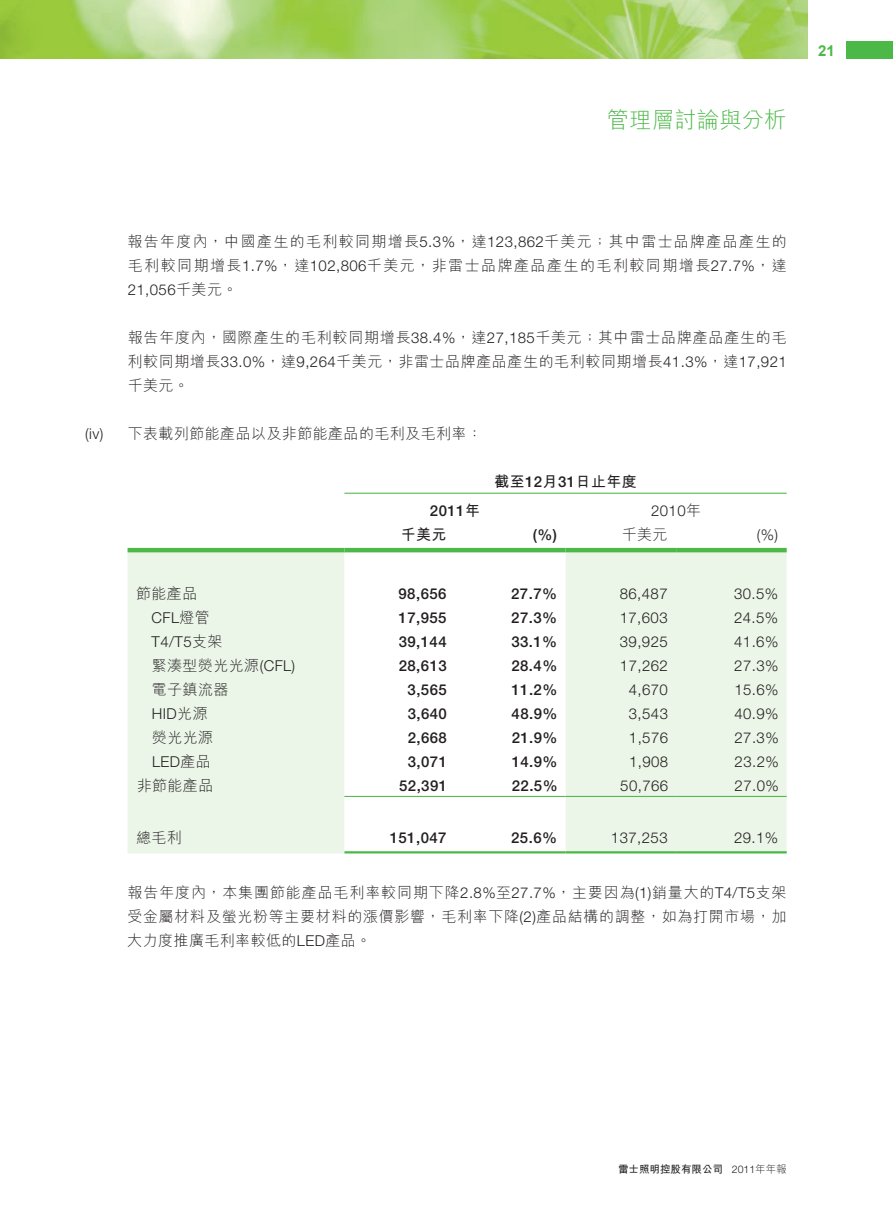
<style>
.page{position:relative;width:893px;height:1212px;background:#fff}
.page>*{position:absolute;margin:0;border:0;box-sizing:border-box;transform-origin:0 0}
.t1{font:300 22.5px "M Hei HK";color:#4cb848}
.t2{font:300 15px/24px "M Hei HK";letter-spacing:.045em;color:#231f20;text-align:justify}
.t3{font:300 15px "Helvetica Neue LT Std";letter-spacing:.03em;color:#231f20}
.t4{font:500 15px "Helvetica Neue LT Std";letter-spacing:.03em;color:#231f20}
.t5{font:300 15px/24px "M Hei HK";letter-spacing:.09em;color:#231f20}
.t6{font:700 15px "M Hei HK";letter-spacing:.03em;color:#231f20}
.t7{font:700 15px "Arial";color:#4cb848}
.t8{font:700 10.5px "M Hei HK";color:#231f20}
.s1{font-family:"Helvetica Neue LT Std"}
.s2{font-family:"M Hei HK"}
.s3{font-family:"Helvetica Neue LT Std";font-weight:500}
.s4{font-family:"M Hei HK";font-weight:700}
.s5{font-family:"Helvetica Neue LT Std";font-weight:300}
.s6{font-weight:300}
</style>
<div class="page">
<div style="left:846px;top:42px;width:47px;height:17px;background:#4cb848"></div>
<img style="left:0;top:0;width:808px;height:59px">
<div style="left:128px;top:552px;width:659px;height:301px;background:#ebf5e8"></div>
<svg style="left:344px;top:552px;width:222px;height:299px"></svg>
<hr style="left:344px;top:493px;width:443px;height:1px;background:#4cb848">
<hr style="left:128px;top:548px;width:216px;height:4px;background:#4cb848">
<hr style="left:344px;top:548px;width:111px;height:4px;background:#4cb848">
<hr style="left:455px;top:548px;width:111px;height:4px;background:#4cb848">
<hr style="left:566px;top:548px;width:110px;height:4px;background:#4cb848">
<hr style="left:676px;top:548px;width:111px;height:4px;background:#4cb848">
<hr style="left:344px;top:796px;width:111px;height:1px;background:#4cb848">
<hr style="left:455px;top:796px;width:111px;height:1px;background:#4cb848">
<hr style="left:566px;top:796px;width:110px;height:1px;background:#4cb848">
<hr style="left:676px;top:796px;width:111px;height:1px;background:#4cb848">
<hr style="left:344px;top:851px;width:111px;height:2px;background:#4cb848">
<hr style="left:455px;top:851px;width:111px;height:2px;background:#4cb848">
<hr style="left:566px;top:851px;width:110px;height:2px;background:#4cb848">
<hr style="left:676px;top:851px;width:111px;height:2px;background:#4cb848">
<h1 class="t1" style="left:607px;top:104px;width:182px">管理層討論與分析</h1>
<p class="t7" style="left:818px;top:41px;width:18px">21</p>
<p class="t5" style="left:128px;top:229px;width:661px">報告年度內，中國產生的毛利較同期增長<span class="s1">5.3%</span>，達<span class="s1">123,862</span>千美元；其中雷士品牌產品產生的毛利較同期增長<span class="s1">1.7%</span>，達<span class="s1">102,806</span>千美元，非雷士品牌產品產生的毛利較同期增長<span class="s1">27.7%</span>，達</p>
<p class="t3" style="left:128px;top:281px;width:111px">21,056<span class="s2">千美元。</span></p>
<p class="t2" style="left:128px;top:325px;width:661px">報告年度內，國際產生的毛利較同期增長<span class="s1">38.4%</span>，達<span class="s1">27,185</span>千美元；其中雷士品牌產品產生的毛利較同期增長<span class="s1">33.0%</span>，達<span class="s1">9,264</span>千美元，非雷士品牌產品產生的毛利較同期增長<span class="s1">41.3%</span>，達<span class="s1">17,921</span>千美元。</p>
<p class="t2" style="left:85px;top:421px;width:398px"><span class="s1">(iv)</span> 下表載列節能產品以及非節能產品的毛利及毛利率：</p>
<p class="t6" style="left:494px;top:471px;width:144px">截至<span class="s3">12</span>月<span class="s3">31</span>日止年度</p>
<p class="t4" style="left:430px;top:501px;width:52px">2011<span class="s4">年</span></p>
<p class="t3" style="left:651px;top:501px;width:52px">2010<span class="s2">年</span></p>
<p class="t6" style="left:401px;top:523px;width:47px">千美元</p>
<p class="t4" style="left:533px;top:525px;width:26px">(%)</p>
<p class="t2" style="left:622px;top:522px;width:47px">千美元</p>
<p class="t3" style="left:757px;top:525px;width:23px">(%)</p>
<p class="t2" style="left:136px;top:580px;width:63px">節能產品</p>
<p class="t4" style="left:399px;top:584px;width:49px">98,656</p>
<p class="t4" style="left:511px;top:584px;width:47px">27.7%</p>
<p class="t3" style="left:620px;top:584px;width:49px">86,487</p>
<p class="t3" style="left:734px;top:584px;width:46px">30.5%</p>
<p class="t3" style="left:152px;top:608px;width:60px">CFL<span class="s2">燈管</span></p>
<p class="t4" style="left:399px;top:608px;width:49px">17,955</p>
<p class="t4" style="left:511px;top:608px;width:47px">27.3%</p>
<p class="t3" style="left:620px;top:608px;width:49px">17,603</p>
<p class="t3" style="left:734px;top:608px;width:46px">24.5%</p>
<p class="t3" style="left:152px;top:632px;width:72px">T4/T5<span class="s2">支架</span></p>
<p class="t4" style="left:399px;top:632px;width:49px">39,144</p>
<p class="t4" style="left:511px;top:632px;width:47px">33.1%</p>
<p class="t3" style="left:620px;top:632px;width:49px">39,925</p>
<p class="t3" style="left:734px;top:632px;width:46px">41.6%</p>
<p class="t2" style="left:152px;top:652px;width:145px">緊湊型熒光光源<span class="s1">(CFL)</span></p>
<p class="t4" style="left:399px;top:656px;width:49px">28,613</p>
<p class="t4" style="left:511px;top:656px;width:47px">28.4%</p>
<p class="t3" style="left:620px;top:656px;width:49px">17,262</p>
<p class="t3" style="left:734px;top:656px;width:46px">27.3%</p>
<p class="t2" style="left:152px;top:676px;width:78px">電子鎮流器</p>
<p class="t4" style="left:408px;top:680px;width:41px">3,565</p>
<p class="t4" style="left:511px;top:680px;width:47px">11.2%</p>
<p class="t3" style="left:629px;top:680px;width:41px">4,670</p>
<p class="t3" style="left:734px;top:680px;width:46px">15.6%</p>
<p class="t3" style="left:152px;top:704px;width:57px">HID<span class="s2">光源</span></p>
<p class="t4" style="left:408px;top:704px;width:41px">3,640</p>
<p class="t4" style="left:512px;top:704px;width:47px">48.9%</p>
<p class="t3" style="left:629px;top:704px;width:41px">3,543</p>
<p class="t3" style="left:734px;top:704px;width:46px">40.9%</p>
<p class="t2" style="left:152px;top:724px;width:63px">熒光光源</p>
<p class="t4" style="left:408px;top:728px;width:41px">2,668</p>
<p class="t4" style="left:512px;top:728px;width:47px">21.9%</p>
<p class="t3" style="left:629px;top:728px;width:41px">1,576</p>
<p class="t3" style="left:734px;top:728px;width:46px">27.3%</p>
<p class="t3" style="left:152px;top:752px;width:60px">LED<span class="s2">產品</span></p>
<p class="t4" style="left:408px;top:752px;width:41px">3,071</p>
<p class="t4" style="left:512px;top:752px;width:47px">14.9%</p>
<p class="t3" style="left:629px;top:752px;width:41px">1,908</p>
<p class="t3" style="left:735px;top:752px;width:46px">23.2%</p>
<p class="t2" style="left:137px;top:772px;width:78px">非節能產品</p>
<p class="t4" style="left:399px;top:776px;width:49px">52,391</p>
<p class="t4" style="left:512px;top:776px;width:47px">22.5%</p>
<p class="t3" style="left:620px;top:776px;width:49px">50,766</p>
<p class="t3" style="left:735px;top:776px;width:46px">27.0%</p>
<p class="t2" style="left:136px;top:825px;width:47px">總毛利</p>
<p class="t4" style="left:390px;top:829px;width:58px">151,047</p>
<p class="t4" style="left:511px;top:829px;width:47px">25.6%</p>
<p class="t3" style="left:611px;top:828px;width:58px">137,253</p>
<p class="t3" style="left:734px;top:828px;width:46px">29.1%</p>
<p class="t2" style="left:127px;top:879px;width:661px">報告年度內，本集團節能產品毛利率較同期下降<span class="s1">2.8%</span>至<span class="s1">27.7%</span>，主要因為<span class="s1">(1)</span>銷量大的<span class="s1">T4/T5</span>支架受金屬材料及螢光粉等主要材料的漲價影響，毛利率下降<span class="s1">(2)</span>產品結構的調整，如為打開市場，加大力度推廣毛利率較低的<span class="s1">LED</span>產品。</p>
<p class="t8" style="left:618px;top:1161px;width:170px">雷士照明控股有限公司 <span class="s5">2011</span><span class="s6">年年報</span></p>
</div>
